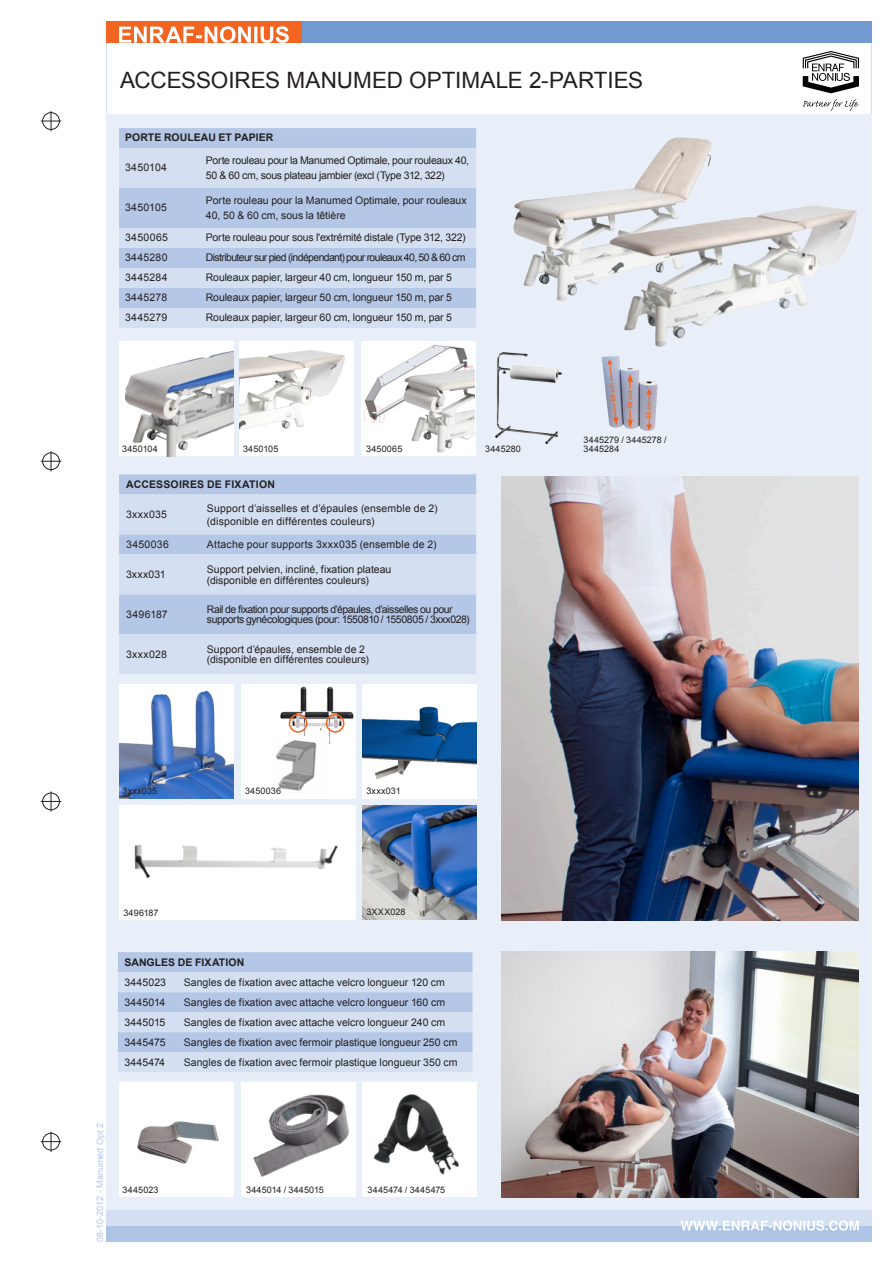
<style>
.page{position:relative;width:893px;height:1263px;background:#fff}
.page>*{position:absolute;margin:0;border:0;box-sizing:border-box;transform-origin:0 0}
.t1{font:22.5px "Arial";letter-spacing:-.005em;color:#231f20}
.A_Plattetekst{font:10.5px/15px "Arial";color:#231f20}
.A_Plattetekst-2{font:10.5px/10.5px "Arial";letter-spacing:-.045em;color:#231f20}
.A_Plattetekst-3{font:10.5px/15px "Arial";letter-spacing:-.025em;color:#231f20}
.A_Plattetekst-4{font:700 10.5px "Arial";letter-spacing:.01em;color:#231f20}
.A_Plattetekst-5{font:10.5px "Arial";letter-spacing:-.06em;color:#231f20}
.A_Plattetekst-6{font:10.5px "Arial";letter-spacing:.025em;color:#231f20}
.A_Plattetekst-7{font:10.5px "Arial";letter-spacing:.03em;color:#231f20}
.A_Plattetekst-8{font:10.5px "Arial";letter-spacing:.02em;color:#231f20}
.A_Plattetekst-9{font:10.5px "Arial";letter-spacing:.035em;color:#231f20}
.A_Plattetekst-10{font:9px/9px "Arial";letter-spacing:.015em;color:#231f20}
.t2{font:9px "Arial";color:#b4c7e6}
</style>
<div class="page">
<div style="left:106px;top:21px;width:766px;height:22px;background:#729cd1"></div>
<div style="left:106px;top:21px;width:196px;height:22px;background:#f36421"></div>
<div style="left:106px;top:1226px;width:766px;height:16px;background:#adc4e5"></div>
<div style="left:106px;top:1210px;width:766px;height:16px;background:#d4e0f1"></div>
<svg style="left:680px;top:1220px;width:179px;height:10px"></svg>
<div style="left:106px;top:115px;width:766px;height:1095px;background:#e9eff8"></div>
<svg style="left:803px;top:51px;width:56px;height:42px"></svg>
<svg style="left:803px;top:99px;width:56px;height:8px"></svg>
<svg style="left:119px;top:26px;width:170px;height:17px"></svg>
<div style="left:119px;top:128px;width:275px;height:20px;background:#b4c7e6"></div>
<svg style="left:119px;top:148px;width:275px;height:180px;fill:#d4e0f1"></svg>
<div style="left:119px;top:474px;width:357px;height:20px;background:#b4c7e6"></div>
<svg style="left:119px;top:494px;width:357px;height:180px;fill:#d4e0f1"></svg>
<svg style="left:118px;top:952px;width:354px;height:120px"></svg>
<img style="left:119px;top:341px;width:115px;height:115px">
<img style="left:239px;top:341px;width:83px;height:115px">
<img style="left:119px;top:684px;width:114px;height:114px">
<img style="left:362px;top:684px;width:115px;height:114px">
<div style="left:241px;top:684px;width:114px;height:114px;background:#fff"></div>
<img style="left:280px;top:686px;width:74px;height:58px">
<img style="left:119px;top:805px;width:236px;height:115px">
<img style="left:362px;top:805px;width:115px;height:115px">
<img style="left:276px;top:737px;width:52px;height:54px">
<div style="left:289px;top:714px;width:18px;height:19px;border:2px solid #f36421;border-radius:50%"></div>
<div style="left:326px;top:714px;width:18px;height:19px;border:2px solid #f36421;border-radius:50%"></div>
<img style="left:394px;top:114px;width:163px;height:214px">
<img style="left:557px;top:107px;width:315px;height:282px">
<img style="left:502px;top:951px;width:357px;height:246px">
<img style="left:502px;top:476px;width:357px;height:445px">
<img style="left:602px;top:356px;width:12px;height:71px">
<img style="left:495px;top:339px;width:74px;height:106px">
<img style="left:119px;top:1082px;width:114px;height:115px">
<img style="left:362px;top:1082px;width:115px;height:115px">
<img style="left:241px;top:1082px;width:114px;height:115px">
<img style="left:322px;top:294px;width:153px;height:188px">
<svg style="left:41px;top:111px;width:20px;height:20px"></svg>
<svg style="left:41px;top:451px;width:20px;height:20px"></svg>
<svg style="left:41px;top:791px;width:20px;height:21px"></svg>
<svg style="left:41px;top:1132px;width:20px;height:20px"></svg>
<p class="t1" style="left:120px;top:65px;width:524px">ACCESSOIRES MANUMED OPTIMALE 2-PARTIES</p>
<p class="A_Plattetekst-4" style="left:125px;top:131px;width:150px">PORTE ROULEAU ET PAPIER</p>
<p class="A_Plattetekst-6" style="left:125px;top:161px;width:43px">3450104</p>
<p class="A_Plattetekst-3" style="left:206px;top:153px;width:265px">Porte rouleau pour la Manumed Optimale, pour rouleaux 40,<br>50 &amp; 60 cm, sous plateau jambier (excl (Type 312, 322)</p>
<p class="A_Plattetekst-6" style="left:125px;top:201px;width:43px">3450105</p>
<p class="A_Plattetekst" style="left:206px;top:193px;width:262px">Porte rouleau pour la Manumed Optimale, pour rouleaux<br>40, 50 &amp; 60 cm, sous la têtière</p>
<p class="A_Plattetekst-9" style="left:125px;top:231px;width:44px">3450065</p>
<p class="A_Plattetekst" style="left:206px;top:230px;width:261px">Porte rouleau pour sous l'extrémité distale (Type 312, 322)</p>
<p class="A_Plattetekst-7" style="left:125px;top:251px;width:44px">3445280</p>
<p class="A_Plattetekst-5" style="left:206px;top:251px;width:261px">Distributeur sur pied (indépendant) pour rouleaux 40, 50 &amp; 60 cm</p>
<p class="A_Plattetekst-7" style="left:125px;top:271px;width:44px">3445284</p>
<p class="A_Plattetekst" style="left:206px;top:270px;width:247px">Rouleaux papier, largeur 40 cm, longueur 150 m, par 5</p>
<p class="A_Plattetekst-8" style="left:125px;top:291px;width:44px">3445278</p>
<p class="A_Plattetekst" style="left:206px;top:290px;width:248px">Rouleaux papier, largeur 50 cm, longueur 150 m, par 5</p>
<p class="A_Plattetekst-8" style="left:125px;top:311px;width:44px">3445279</p>
<p class="A_Plattetekst" style="left:206px;top:310px;width:248px">Rouleaux papier, largeur 60 cm, longueur 150 m, par 5</p>
<p class="A_Plattetekst-10" style="left:122px;top:444px;width:37px">3450104</p>
<p class="A_Plattetekst-10" style="left:243px;top:444px;width:37px">3450105</p>
<p class="A_Plattetekst-10" style="left:366px;top:444px;width:38px">3450065</p>
<p class="A_Plattetekst-10" style="left:584px;top:435px;width:84px">3445279 / 3445278 /<br>3445284</p>
<p class="A_Plattetekst-10" style="left:485px;top:444px;width:37px">3445280</p>
<p class="A_Plattetekst-4" style="left:126px;top:478px;width:150px">ACCESSOIRES DE FIXATION</p>
<p class="A_Plattetekst-6" style="left:126px;top:508px;width:42px">3xxx035</p>
<p class="A_Plattetekst" style="left:207px;top:501px;width:232px">Support d’aisselles et d’épaules (ensemble de 2)</p>
<p class="A_Plattetekst" style="left:207px;top:513px;width:169px">(disponible en différentes couleurs)</p>
<p class="A_Plattetekst-7" style="left:126px;top:538px;width:44px">3450036</p>
<p class="A_Plattetekst" style="left:207px;top:537px;width:231px">Attache pour supports 3xxx035 (ensemble de 2)</p>
<p class="A_Plattetekst" style="left:126px;top:567px;width:41px">3xxx031</p>
<p class="A_Plattetekst" style="left:207px;top:562px;width:186px">Support pelvien, incliné, fixation plateau</p>
<p class="A_Plattetekst" style="left:207px;top:572px;width:164px">(disponible en différentes couleurs)</p>
<p class="A_Plattetekst" style="left:126px;top:607px;width:43px">3496187</p>
<p class="A_Plattetekst-2" style="left:207px;top:604px;width:264px">Rail de fixation pour supports d’épaules, d’aisselles ou pour supports gynécologiques (pour: 1550810 / 1550805 / 3xxx028)</p>
<p class="A_Plattetekst-8" style="left:126px;top:648px;width:42px">3xxx028</p>
<p class="A_Plattetekst" style="left:207px;top:642px;width:160px">Support d’épaules, ensemble de 2</p>
<p class="A_Plattetekst" style="left:207px;top:652px;width:164px">(disponible en différentes couleurs)</p>
<p class="A_Plattetekst-10" style="left:123px;top:786px;width:36px">3xxx035</p>
<p class="A_Plattetekst-10" style="left:245px;top:786px;width:38px">3450036</p>
<p class="A_Plattetekst-10" style="left:367px;top:786px;width:36px">3xxx031</p>
<p class="A_Plattetekst-10" style="left:123px;top:908px;width:37px">3496187</p>
<p class="A_Plattetekst-10" style="left:367px;top:908px;width:40px">3XXX028</p>
<p class="A_Plattetekst-4" style="left:124px;top:955px;width:121px">SANGLES DE FIXATION</p>
<p class="A_Plattetekst" style="left:124px;top:975px;width:43px">3445023</p>
<p class="A_Plattetekst" style="left:184px;top:975px;width:262px">Sangles de fixation avec attache velcro longueur 120 cm</p>
<p class="A_Plattetekst" style="left:124px;top:995px;width:42px">3445014</p>
<p class="A_Plattetekst" style="left:184px;top:995px;width:263px">Sangles de fixation avec attache velcro longueur 160 cm</p>
<p class="A_Plattetekst" style="left:124px;top:1015px;width:42px">3445015</p>
<p class="A_Plattetekst" style="left:184px;top:1015px;width:263px">Sangles de fixation avec attache velcro longueur 240 cm</p>
<p class="A_Plattetekst" style="left:124px;top:1035px;width:43px">3445475</p>
<p class="A_Plattetekst" style="left:184px;top:1035px;width:275px">Sangles de fixation avec fermoir plastique longueur 250 cm</p>
<p class="A_Plattetekst" style="left:124px;top:1055px;width:42px">3445474</p>
<p class="A_Plattetekst" style="left:184px;top:1055px;width:275px">Sangles de fixation avec fermoir plastique longueur 350 cm</p>
<p class="t2" style="left:94px;top:1242px;width:120px;rotate:-90deg">08-10-2012 - Manumed Opt 2</p>
<p class="A_Plattetekst-10" style="left:123px;top:1185px;width:37px">3445023</p>
<p class="A_Plattetekst-10" style="left:246px;top:1185px;width:79px">3445014 / 3445015</p>
<p class="A_Plattetekst-10" style="left:368px;top:1185px;width:79px">3445474 / 3445475</p>
</div>
